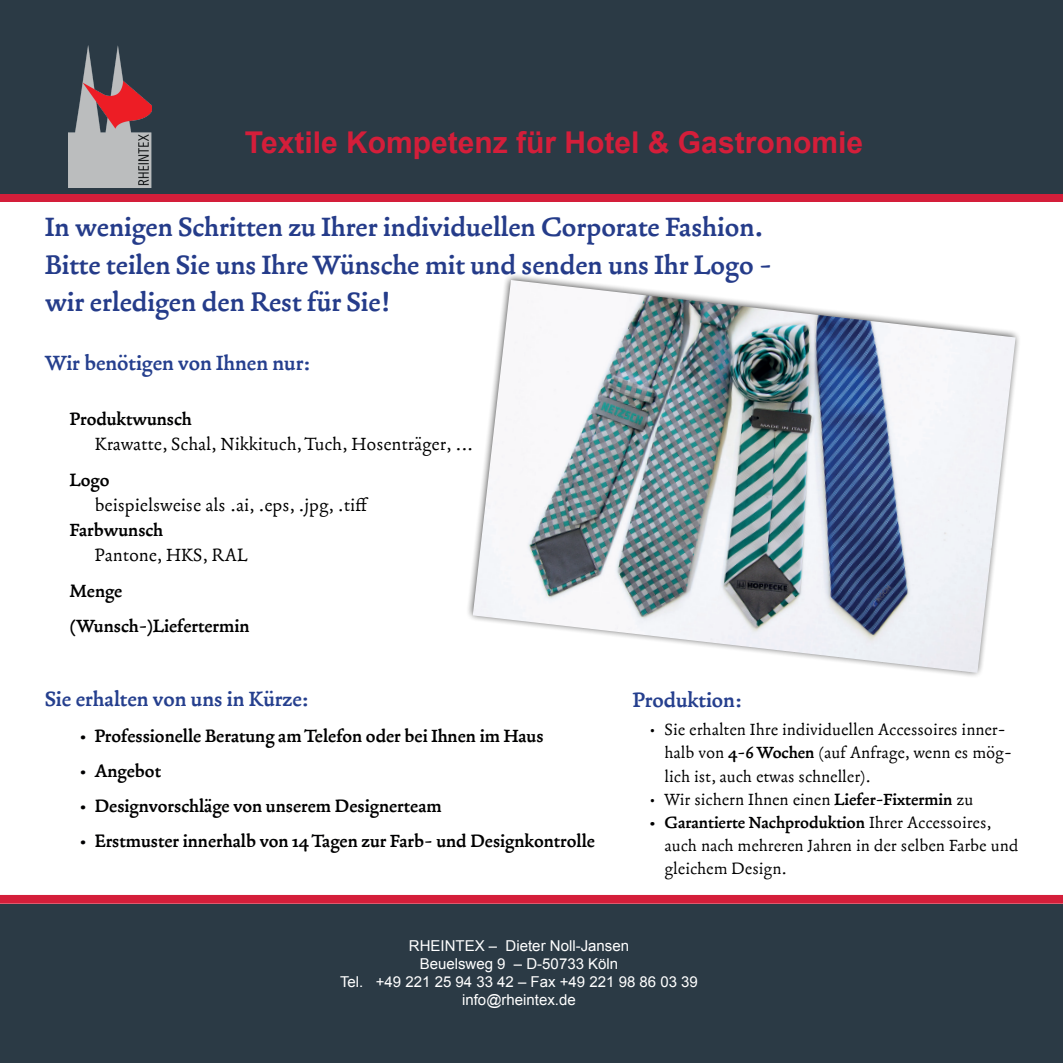
<style>
.page{position:relative;width:1063px;height:1063px;background:#fff}
.page>*{position:absolute;margin:0;border:0;box-sizing:border-box;transform-origin:0 0}
.t1{font:700 31.5px/37.9px "Fabiol";color:#253c8a}
.t2{font:700 30px "Arial";color:#d41e3a}
.t3{font:700 24.5px "Fabiol";color:#253f8e}
.t4{font:700 21px/35.1px "Fabiol";color:#000001}
.t5{font:21px "Fabiol";color:#000001}
.t6{font:19.25px/23.1px "Fabiol";color:#000001}
.t7{font:15px/18px "Arial";color:#fff;text-align:center}
.s1{font-weight:700}
</style>
<div class="page">
<div style="left:0;top:194px;width:1062px;height:7px;background:#d41e3a"></div>
<div style="left:0;top:0;width:1062px;height:194px;background:#2b3a45"></div>
<div style="left:0;top:895px;width:1062px;height:8px;background:#d41e3a"></div>
<div style="left:0;top:904px;width:1062px;height:158px;background:#2b3a45"></div>
<img style="left:69px;top:45px;width:82px;height:143px">
<img style="left:473px;top:280px;width:542px;height:393px">
<h2 class="t2" style="left:245px;top:123px;width:619px">Textile Kompetenz für Hotel &amp; Gastronomie</h2>
<h1 class="t1" style="left:45px;top:208px;width:728px">In wenigen Schritten zu Ihrer individuellen Corporate Fashion.<br>Bitte teilen Sie uns Ihre Wünsche mit und senden uns Ihr Logo - wir erledigen den Rest für Sie!</h1>
<p class="t3" style="left:45px;top:350px;width:267px">Wir benötigen von Ihnen nur:</p>
<p class="t4" style="left:70px;top:402px;width:123px">Produktwunsch</p>
<p class="t5" style="left:95px;top:433px;width:380px">Krawatte, Schal, Nikkituch, Tuch, Hosenträger, ...</p>
<p class="t4" style="left:70px;top:462px;width:41px">Logo</p>
<p class="t5" style="left:95px;top:494px;width:275px">beispielsweise als .ai, .eps, .jpg, .tiff</p>
<p class="t4" style="left:70px;top:513px;width:95px">Farbwunsch</p>
<p class="t5" style="left:95px;top:544px;width:154px">Pantone, HKS, RAL</p>
<p class="t4" style="left:70px;top:573px;width:181px">Menge (Wunsch-)Liefertermin</p>
<p class="t3" style="left:45px;top:686px;width:265px">Sie erhalten von uns in Kürze:</p>
<p class="t4" style="left:80px;top:718px;width:465px">• Professionelle Beratung am Telefon oder bei Ihnen im Haus</p>
<p class="t4" style="left:80px;top:753px;width:83px">• Angebot</p>
<p class="t4" style="left:80px;top:789px;width:363px">• Designvorschläge von unserem Designerteam</p>
<p class="t4" style="left:80px;top:824px;width:516px">• Erstmuster innerhalb von 14 Tagen zur Farb- und Designkontrolle</p>
<p class="t3" style="left:633px;top:687px;width:110px">Produktion:</p>
<p class="t6" style="left:664px;top:718px;width:349px;text-indent:-15px">• Sie erhalten Ihre individuellen Accessoires inner&shy;halb von <span class="s1">4-6 Wochen</span> (auf Anfrage, wenn es mög&shy;lich ist, auch etwas schneller).</p>
<p class="t6" style="left:649px;top:788px;width:325px">• Wir sichern Ihnen einen <span class="s1">Liefer-Fixtermin</span> zu</p>
<p class="t6" style="left:664px;top:811px;width:355px;text-indent:-15px"><span class="s1">• Garantierte Nachproduktion</span> Ihrer Accessoires, auch nach mehreren Jahren in der selben Farbe und gleichem Design.</p>
<p class="t7" style="left:340px;top:936px;width:359px">RHEINTEX – Dieter Noll-Jansen<br>Beuelsweg 9 – D-50733 Köln<br>Tel. +49 221 25 94 33 42 – Fax +49 221 98 86 03 39 info@rheintex.de</p>
</div>
